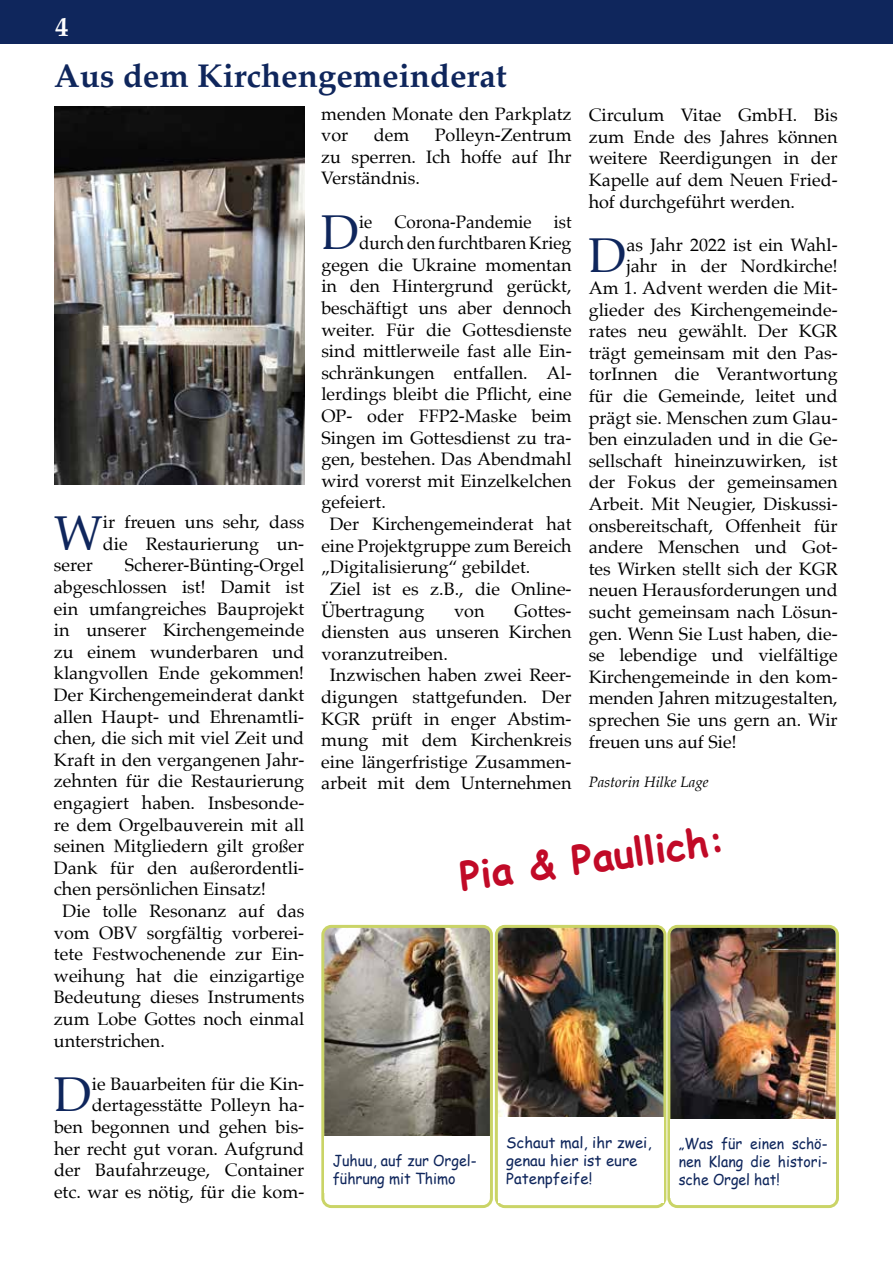
<style>
.page{position:relative;width:893px;height:1263px;background:#fff}
.page>*{position:absolute;margin:0;border:0;box-sizing:border-box;transform-origin:0 0}
.t1{font:48.9px "Palatino";color:#0f265c}
.t2{font:700 39px "Comic Sans MS";color:#c10a27}
.t3{font:700 33px "Palatino";color:#0f265c}
.t4{font:700 27px "Palatino";color:#fff}
.t5{font:18px/21.6px "Palatino";color:#000}
.t6{font:18px "Palatino";color:#000;scale:.95 1}
.t7{font:15px/18px "Comic Sans MS";color:#0f265c;text-align:justify;scale:.94 1}
.t8{font:15px/18px "Comic Sans MS";color:#0f265c}
.t9{font:15px/18px "Comic Sans MS";color:#0f265c;scale:.95 1}
.t10{font:italic 15px "Palatino";color:#000}
</style>
<div class="page">
<div style="left:0;top:0;width:893px;height:44px;background:#0f265c"></div>
<img style="left:325px;top:929px;width:164px;height:207px">
<div style="left:321px;top:925px;width:172px;height:283px;border:3px solid #cad467;border-radius:9px"></div>
<svg style="left:324px;top:1136px;width:166px;height:56px"></svg>
<img style="left:499px;top:926px;width:166px;height:191px">
<div style="left:495px;top:925px;width:171px;height:283px;border:3px solid #cad467;border-radius:9px"></div>
<svg style="left:498px;top:1117px;width:165px;height:86px"></svg>
<img style="left:671px;top:929px;width:164px;height:190px">
<div style="left:667px;top:925px;width:172px;height:283px;border:3px solid #cad467;border-radius:9px"></div>
<svg style="left:670px;top:1119px;width:166px;height:78px"></svg>
<img style="left:54px;top:106px;width:250px;height:378px">
<h3 class="t4" style="left:55px;top:4px;width:15px">4</h3>
<h3 class="t3" style="left:54px;top:47px;width:454px">Aus dem Kirchengemeinderat</h3>
<h1 class="t1" style="left:54px;top:492px;width:50px">W</h1>
<p class="t5" style="left:103px;top:511px;width:203px">ir freuen uns sehr, dass die Restaurierung un-</p>
<p class="t5" style="left:54px;top:554px;width:40px">serer</p>
<p class="t5" style="left:125px;top:554px;width:181px">Scherer-Bünting-Orgel</p>
<p class="t5" style="left:54px;top:576px;width:252px">abgeschlossen ist! Damit ist</p>
<p class="t5" style="left:54px;top:597px;width:252px">ein umfangreiches Bauprojekt</p>
<p class="t5" style="left:54px;top:619px;width:252px">in unserer Kirchengemeinde</p>
<p class="t5" style="left:54px;top:641px;width:252px">zu einem wunderbaren und</p>
<p class="t5" style="left:54px;top:662px;width:252px">klangvollen Ende gekommen!</p>
<p class="t5" style="left:54px;top:684px;width:252px">Der Kirchengemeinderat dankt</p>
<p class="t5" style="left:54px;top:705px;width:252px">allen Haupt- und Ehrenamtli-</p>
<p class="t5" style="left:54px;top:727px;width:252px">chen, die sich mit viel Zeit und</p>
<p class="t5" style="left:54px;top:749px;width:252px">Kraft in den vergangenen Jahr-</p>
<p class="t5" style="left:54px;top:770px;width:252px">zehnten für die Restaurierung</p>
<p class="t5" style="left:54px;top:792px;width:252px">engagiert haben. Insbesonde-</p>
<p class="t5" style="left:54px;top:813px;width:252px">re dem Orgelbauverein mit all</p>
<p class="t5" style="left:54px;top:835px;width:252px">seinen Mitgliedern gilt großer</p>
<p class="t5" style="left:54px;top:857px;width:252px">Dank für den außerordentli-</p>
<p class="t5" style="left:54px;top:878px;width:214px">chen persönlichen Einsatz!</p>
<p class="t5" style="left:62px;top:900px;width:243px">Die tolle Resonanz auf das</p>
<p class="t5" style="left:54px;top:921px;width:252px">vom OBV sorgfältig vorberei-</p>
<p class="t5" style="left:54px;top:943px;width:252px">tete Festwochenende zur Ein-</p>
<p class="t5" style="left:54px;top:965px;width:252px">weihung hat die einzigartige</p>
<p class="t5" style="left:54px;top:986px;width:252px">Bedeutung dieses Instruments</p>
<p class="t5" style="left:54px;top:1008px;width:252px">zum Lobe Gottes noch einmal</p>
<p class="t5" style="left:54px;top:1029px;width:112px">unterstrichen.</p>
<h1 class="t1" style="left:54px;top:1054px;width:39px">D</h1>
<p class="t5" style="left:54px;top:1073px;width:252px;text-align:right">ie Bauarbeiten für die Kin&shy;dertagesstätte Polleyn ha-<br>ben begonnen und gehen bis&shy;her recht gut voran. Aufgrund der Baufahrzeuge, Container etc. war es nötig, für die kom-</p>
<p class="t5" style="left:321px;top:103px;width:252px">menden Monate den Parkplatz vor</p>
<p class="t5" style="left:321px;top:124px;width:252px;text-align:justify;text-indent:113px">Polleyn-Zentrum zu sperren. Ich hoffe auf Ihr Verständnis.</p>
<h1 class="t1" style="left:321px;top:192px;width:39px">D</h1>
<p class="t6" style="left:359px;top:207px;width:225px">ie Corona-Pandemie ist</p>
<p class="t5" style="left:374px;top:124px;width:37px">dem</p>
<p class="t6" style="left:359px;top:228px;width:225px">durch den furchtbaren Krieg</p>
<p class="t5" style="left:321px;top:254px;width:252px">gegen die Ukraine momentan</p>
<p class="t5" style="left:321px;top:275px;width:252px">in den Hintergrund gerückt,</p>
<p class="t5" style="left:321px;top:297px;width:252px">beschäftigt uns aber dennoch</p>
<p class="t5" style="left:321px;top:319px;width:252px">weiter. Für die Gottesdienste</p>
<p class="t5" style="left:321px;top:340px;width:252px">sind mittlerweile fast alle Ein-</p>
<p class="t5" style="left:321px;top:362px;width:252px">schränkungen entfallen. Al-</p>
<p class="t5" style="left:321px;top:383px;width:252px">lerdings bleibt die Pflicht, eine</p>
<p class="t5" style="left:321px;top:405px;width:252px">OP- oder FFP2-Maske beim</p>
<p class="t5" style="left:321px;top:427px;width:252px">Singen im Gottesdienst zu tra-</p>
<p class="t5" style="left:321px;top:448px;width:252px">gen, bestehen. Das Abendmahl</p>
<p class="t5" style="left:321px;top:470px;width:252px">wird vorerst mit Einzelkelchen</p>
<p class="t5" style="left:321px;top:491px;width:66px">gefeiert.</p>
<p class="t5" style="left:330px;top:513px;width:243px">Der Kirchengemeinderat hat</p>
<p class="t5" style="left:321px;top:535px;width:252px">eine Projektgruppe zum Bereich</p>
<p class="t5" style="left:321px;top:556px;width:211px">„Digitalisierung“ gebildet.</p>
<p class="t5" style="left:330px;top:578px;width:243px">Ziel ist es z.B., die Online-</p>
<p class="t5" style="left:321px;top:599px;width:105px">Übertragung</p>
<p class="t5" style="left:454px;top:599px;width:32px">von</p>
<p class="t5" style="left:514px;top:599px;width:59px">Gottes-</p>
<p class="t5" style="left:321px;top:621px;width:252px">diensten aus unseren Kirchen</p>
<p class="t5" style="left:321px;top:643px;width:128px">voranzutreiben.</p>
<p class="t5" style="left:330px;top:664px;width:243px">Inzwischen haben zwei Reer-</p>
<p class="t5" style="left:321px;top:686px;width:252px">digungen stattgefunden. Der</p>
<p class="t5" style="left:321px;top:707px;width:252px">KGR prüft in enger Abstim-</p>
<p class="t5" style="left:321px;top:729px;width:252px">mung mit dem Kirchenkreis</p>
<p class="t5" style="left:321px;top:751px;width:252px">eine längerfristige Zusammen-</p>
<p class="t5" style="left:321px;top:772px;width:252px">arbeit mit dem Unternehmen</p>
<p class="t5" style="left:589px;top:104px;width:251px;text-align:justify">Circulum Vitae GmbH. Bis zum Ende des Jahres können weitere Reerdigungen in der Kapelle auf dem Neuen Fried&shy;hof durchgeführt werden.</p>
<h1 class="t1" style="left:589px;top:215px;width:39px">D</h1>
<p class="t5" style="left:626px;top:234px;width:213px">as Jahr 2022 ist ein Wahl-</p>
<p class="t5" style="left:626px;top:255px;width:213px">jahr in der Nordkirche!</p>
<p class="t5" style="left:589px;top:277px;width:251px">Am 1. Advent werden die Mit-</p>
<p class="t5" style="left:589px;top:298px;width:251px">glieder des Kirchengemeinde-</p>
<p class="t5" style="left:589px;top:320px;width:250px">rates neu gewählt. Der KGR</p>
<p class="t5" style="left:589px;top:342px;width:251px">trägt gemeinsam mit den Pas-</p>
<p class="t5" style="left:589px;top:363px;width:250px">torInnen die Verantwortung</p>
<p class="t5" style="left:589px;top:385px;width:250px">für die Gemeinde, leitet und</p>
<p class="t5" style="left:589px;top:406px;width:250px">prägt sie. Menschen zum Glau-</p>
<p class="t5" style="left:589px;top:428px;width:250px">ben einzuladen und in die Ge-</p>
<p class="t5" style="left:589px;top:450px;width:250px">sellschaft hineinzuwirken, ist</p>
<p class="t5" style="left:589px;top:471px;width:251px">der Fokus der gemeinsamen</p>
<p class="t5" style="left:589px;top:493px;width:251px">Arbeit. Mit Neugier, Diskussi-</p>
<p class="t5" style="left:589px;top:514px;width:250px">onsbereitschaft, Offenheit für</p>
<p class="t5" style="left:589px;top:536px;width:251px">andere Menschen und Got-</p>
<p class="t5" style="left:589px;top:558px;width:251px">tes Wirken stellt sich der KGR</p>
<p class="t5" style="left:589px;top:579px;width:251px">neuen Herausforderungen und</p>
<p class="t5" style="left:589px;top:601px;width:251px">sucht gemeinsam nach Lösun-</p>
<p class="t5" style="left:589px;top:622px;width:250px">gen. Wenn Sie Lust haben, die-</p>
<p class="t5" style="left:589px;top:644px;width:250px">se lebendige und vielfältige</p>
<p class="t5" style="left:589px;top:666px;width:250px">Kirchengemeinde in den kom-</p>
<p class="t5" style="left:589px;top:687px;width:250px">menden Jahren mitzugestalten,</p>
<p class="t5" style="left:589px;top:709px;width:250px">sprechen Sie uns gern an. Wir</p>
<p class="t5" style="left:589px;top:730px;width:149px">freuen uns auf Sie!</p>
<p class="t10" style="left:589px;top:769px;width:121px">Pastorin Hilke Lage</p>
<h2 class="t2" style="left:456px;top:848px;width:269px;rotate:-8deg">Pia &amp; Paullich:</h2>
<p class="t9" style="left:333px;top:1151px;width:153px">Juhuu, auf zur Orgel&shy;führung mit Thimo</p>
<p class="t8" style="left:506px;top:1132px;width:147px">Schaut mal, ihr zwei, genau hier ist eure<br>Patenpfeife!</p>
<p class="t7" style="left:679px;top:1134px;width:160px">„Was für einen schö&shy;nen Klang die histori&shy;sche Orgel hat!</p>
</div>
